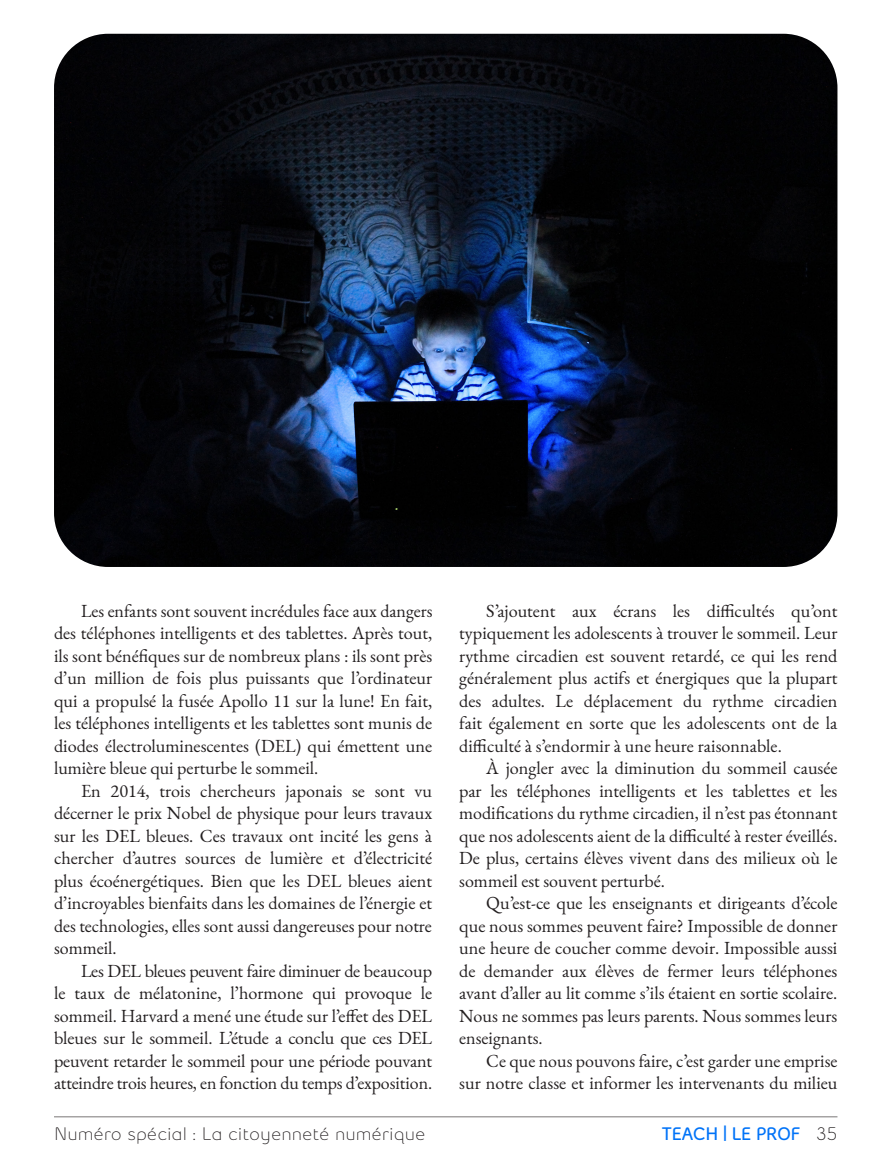
<style>
.page{position:relative;width:878px;height:1175px;background:#fff}
.page>*{position:absolute;margin:0;border:0;box-sizing:border-box;transform-origin:0 0}
.t1{font:18px/22.5px "EB Garamond";color:#231f20;text-align:justify}
.t2{font:18px "Bell Slim";color:#231f20}
.t3{font:800 18px "Bell Slim";color:#0073f8}
.s1{font-weight:400;color:#231f20}
</style>
<div class="page">
<img style="left:54px;top:34px;width:783px;height:533px">
<hr style="left:54px;top:1116px;width:783px;height:1px;background:#797776">
<p class="t1" style="left:54px;top:599px;width:380px;text-indent:27px">Les enfants sont souvent incrédules face aux dangers des téléphones intelligents et des tablettes. Après tout, ils sont bénéfiques sur de nombreux plans : ils sont près d’un million de fois plus puissants que l’ordinateur qui a propulsé la fusée Apollo 11 sur la lune! En fait, les téléphones intelligents et les tablettes sont munis de diodes électroluminescentes (DEL) qui émettent une lumière bleue qui perturbe le sommeil.</p>
<p class="t1" style="left:54px;top:779px;width:380px;text-indent:27px">En 2014, trois chercheurs japonais se sont vu décerner le prix Nobel de physique pour leurs travaux sur les DEL bleues. Ces travaux ont incité les gens à chercher d’autres sources de lumière et d’électricité plus écoénergétiques. Bien que les DEL bleues aient d’incroyables bienfaits dans les domaines de l’énergie et des technologies, elles sont aussi dangereuses pour notre sommeil.</p>
<p class="t1" style="left:54px;top:959px;width:380px;text-indent:27px">Les DEL bleues peuvent faire diminuer de beaucoup le taux de mélatonine, l’hormone qui provoque le sommeil. Harvard a mené une étude sur l’effet des DEL bleues sur le sommeil. L’étude a conclu que ces DEL peuvent retarder le sommeil pour une période pouvant atteindre trois heures, en fonction du temps d’exposition.</p>
<p class="t1" style="left:459px;top:599px;width:380px;text-indent:27px">S’ajoutent aux écrans les difficultés qu’ont typiquement les adolescents à trouver le sommeil. Leur rythme circadien est souvent retardé, ce qui les rend généralement plus actifs et énergiques que la plupart des adultes. Le déplacement du rythme circadien fait également en sorte que les adolescents ont de la difficulté à s’endormir à une heure raisonnable.</p>
<p class="t1" style="left:459px;top:757px;width:380px;text-indent:27px">À jongler avec la diminution du sommeil causée par les téléphones intelligents et les tablettes et les modifications du rythme circadien, il n’est pas étonnant que nos adolescents aient de la difficulté à rester éveillés.<br>De plus, certains élèves vivent dans des milieux où le sommeil est souvent perturbé.</p>
<p class="t1" style="left:459px;top:892px;width:380px;text-indent:27px">Qu’est-ce que les enseignants et dirigeants d’école que nous sommes peuvent faire? Impossible de donner une heure de coucher comme devoir. Impossible aussi de demander aux élèves de fermer leurs téléphones avant d’aller au lit comme s’ils étaient en sortie scolaire.<br>Nous ne sommes pas leurs parents. Nous sommes leurs enseignants.</p>
<p class="t1" style="left:459px;top:1049px;width:380px;text-align:right">Ce que nous pouvons faire, c’est garder une emprise<br>sur notre classe et informer les intervenants du milieu</p>
<p class="t2" style="left:54px;top:1122px;width:373px">Numéro spécial : La citoyenneté numérique</p>
<p class="t3" style="left:662px;top:1122px;width:177px">TEACH | LE PROF <span class="s1">35</span></p>
</div>
